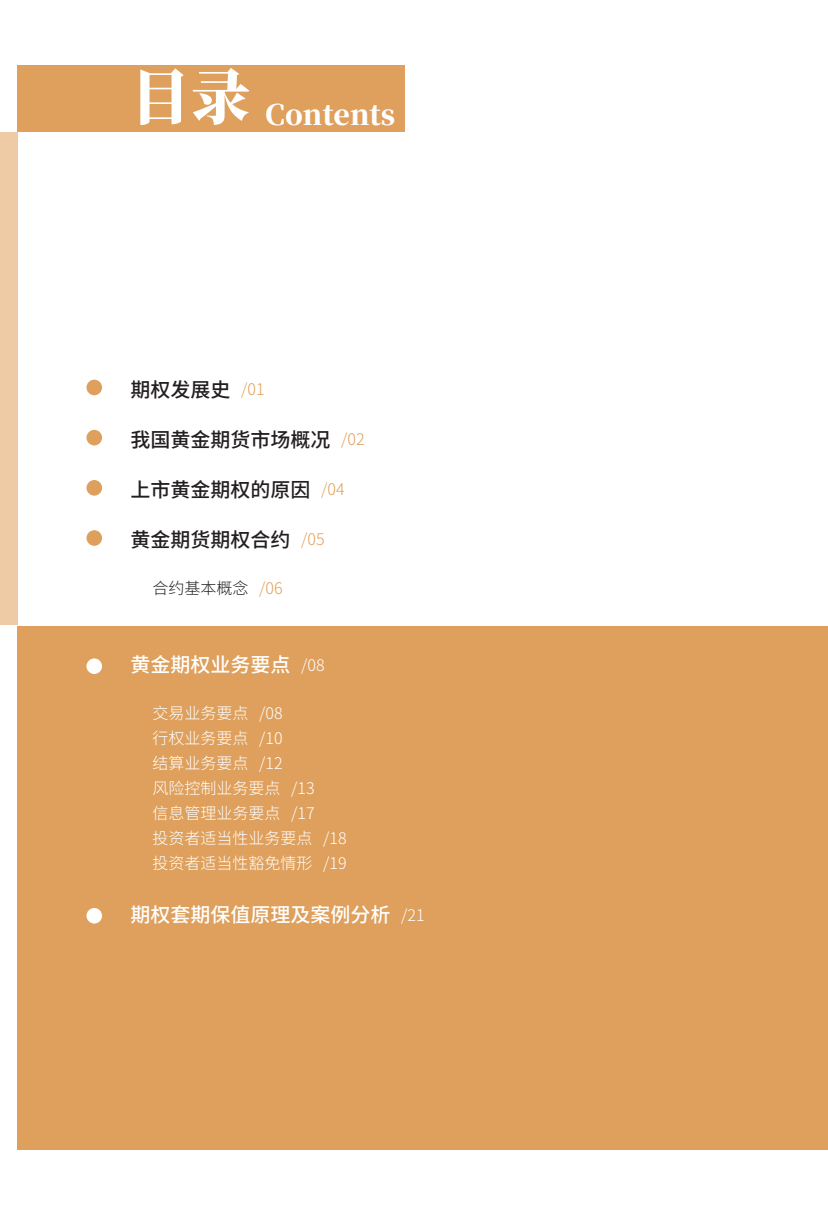
<style>
.page{position:relative;width:828px;height:1225px;background:#fff}
.page>*{position:absolute;margin:0;border:0;box-sizing:border-box;transform-origin:0 0}
.t1{font:800 28px "Source Han Serif SC";color:#fff}
.t2{font:500 20px "Source Han Sans SC";color:#231f20}
.t3{font:500 20px "Source Han Sans SC";color:#fff}
.t4{font:300 16px "Source Han Sans SC";color:#fff}
.t5{font:300 16px "Source Han Sans SC";color:#231f20}
.s1{font-weight:300;font-size:16px;color:#dea05c}
.s2{color:#dea05c}
.s3{font-weight:300;font-size:16px}
</style>
<div class="page">
<div style="left:0;top:132px;width:17px;height:493px;background:#efcba5"></div>
<div style="left:17px;top:65px;width:387px;height:66px;background:#dea05c"></div>
<div style="left:17px;top:625px;width:811px;height:524px;background:#dea05c"></div>
<div style="left:86px;top:380px;width:16px;height:15px;background:#dea05c;border-radius:50%"></div>
<div style="left:86px;top:430px;width:16px;height:15px;background:#dea05c;border-radius:50%"></div>
<div style="left:86px;top:480px;width:16px;height:15px;background:#dea05c;border-radius:50%"></div>
<div style="left:86px;top:530px;width:16px;height:16px;background:#dea05c;border-radius:50%"></div>
<div style="left:86px;top:658px;width:16px;height:16px;background:#fff;border-radius:50%"></div>
<div style="left:86px;top:908px;width:16px;height:15px;background:#fff;border-radius:50%"></div>
<p class="t1" style="left:130px;top:99px;width:266px"><sup>目录</sup> Contents</p>
<p class="t2" style="left:130px;top:378px;width:136px">期权发展史 <span class="s1">/01</span></p>
<p class="t2" style="left:130px;top:428px;width:236px">我国黄金期货市场概况 <span class="s1">/02</span></p>
<p class="t2" style="left:130px;top:478px;width:216px">上市黄金期权的原因 <span class="s1">/04</span></p>
<p class="t2" style="left:130px;top:528px;width:196px">黄金期货期权合约 <span class="s1">/05</span></p>
<p class="t5" style="left:152px;top:578px;width:132px">合约基本概念 <span class="s2">/06</span></p>
<p class="t3" style="left:130px;top:653px;width:196px">黄金期权业务要点 <span class="s3">/08</span></p>
<p class="t4" style="left:152px;top:703px;width:132px">交易业务要点 /08</p>
<p class="t4" style="left:152px;top:728px;width:132px">行权业务要点 /10</p>
<p class="t4" style="left:152px;top:753px;width:132px">结算业务要点 /12</p>
<p class="t4" style="left:152px;top:778px;width:164px">风险控制业务要点 /13</p>
<p class="t4" style="left:152px;top:803px;width:164px">信息管理业务要点 /17</p>
<p class="t4" style="left:152px;top:828px;width:196px">投资者适当性业务要点 /18</p>
<p class="t4" style="left:152px;top:853px;width:196px">投资者适当性豁免情形 /19</p>
<p class="t3" style="left:130px;top:903px;width:296px">期权套期保值原理及案例分析 <span class="s3">/21</span></p>
</div>
